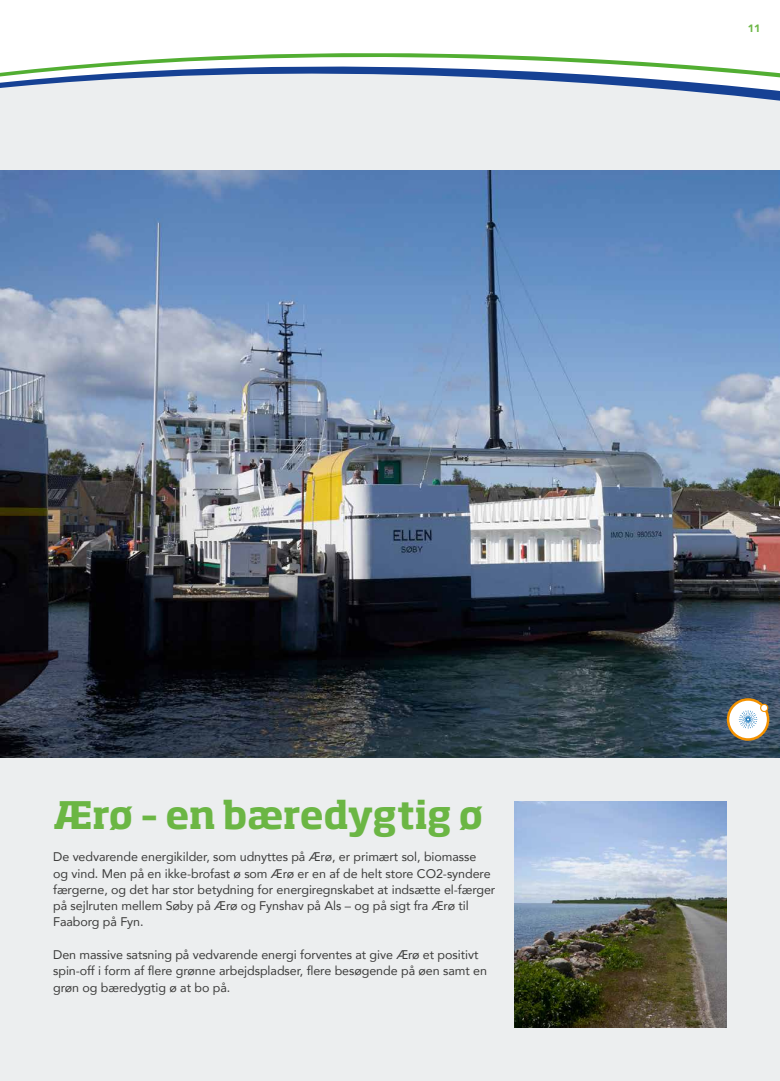
<style>
.page{position:relative;width:780px;height:1081px;background:#eceeef}
.page>*{position:absolute;margin:0;border:0;box-sizing:border-box;transform-origin:0 0}
.t1{font:700 37.5px "Soho Std";letter-spacing:-.005em;color:#6bb644}
.t2{font:12.5px/16.2px "Avenir";letter-spacing:-.005em;color:#3c3c3b}
.t3{font:900 10.62px "Avenir";color:#6bb644}
</style>
<div class="page">
<img style="left:0;top:170px;width:780px;height:587px">
<svg style="left:726px;top:698px;width:43px;height:43px;background:#c6bead"></svg>
<img style="left:514px;top:801px;width:212px;height:227px">
<div style="left:0;top:0;width:780px;height:28px;background:#fff"></div>
<div style="left:0;top:28px;width:780px;height:14px;background:#fff"></div>
<svg style="left:0;top:42px;width:780px;height:59px"></svg>
<p class="t3" style="left:748px;top:19px;width:14px">11</p>
<h1 class="t1" style="left:53px;top:791px;width:431px">Ærø – en bæredygtig ø</h1>
<p class="t2" style="left:53px;top:848px;width:443px">De vedvarende energikilder, som udnyttes på Ærø, er primært sol, biomasse<br>og vind. Men på en ikke-brofast ø som Ærø er en af de helt store CO2-syndere færgerne, og det har stor betydning for energiregnskabet at indsætte el-færger på sejlruten mellem Søby på Ærø og Fynshav på Als – og på sigt fra Ærø til Faaborg på Fyn.</p>
<p class="t2" style="left:53px;top:946px;width:435px">Den massive satsning på vedvarende energi forventes at give Ærø et positivt spin-off i form af flere grønne arbejdspladser, flere besøgende på øen samt en grøn og bæredygtig ø at bo på.</p>
</div>
